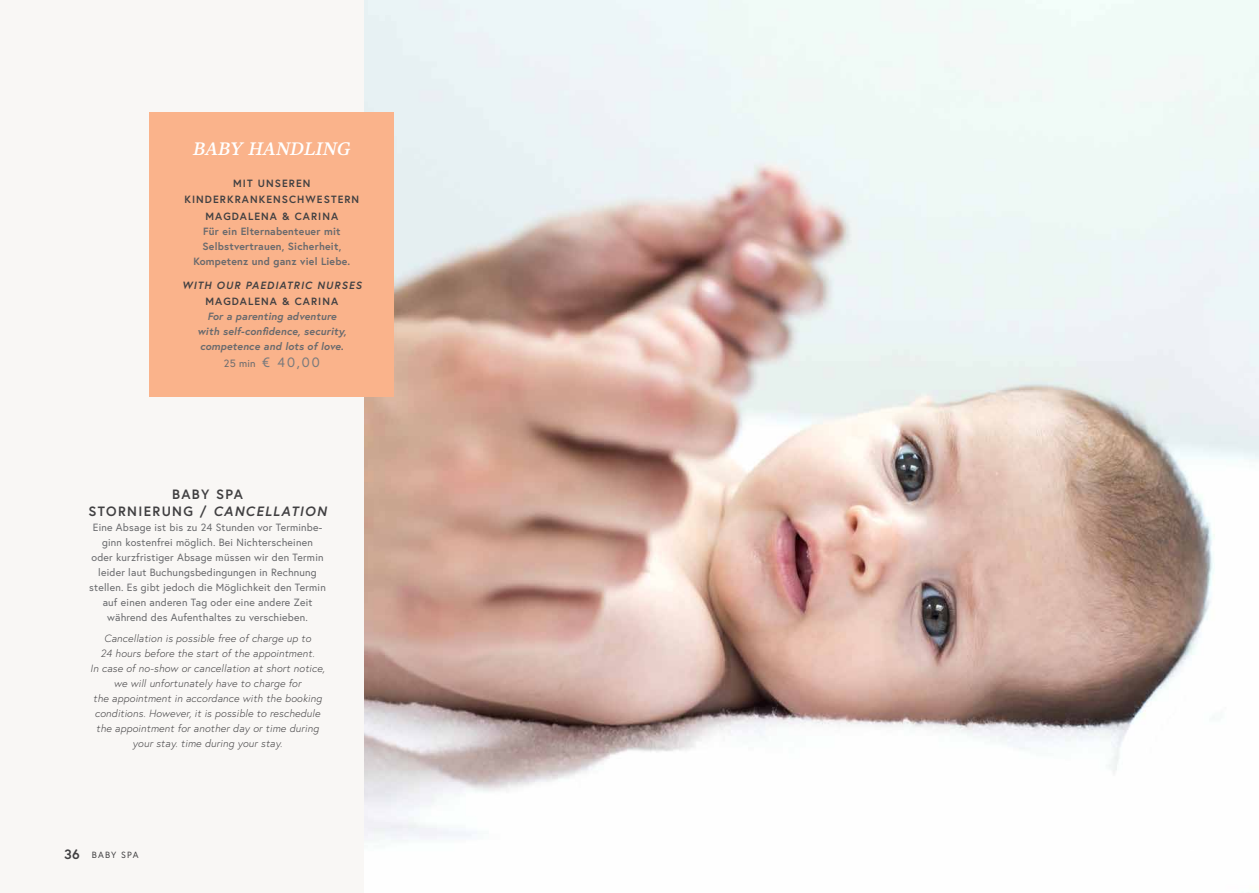
<style>
.page{position:relative;width:1259px;height:893px;background:#f9f7f5}
.page>*{position:absolute;margin:0;border:0;box-sizing:border-box;transform-origin:0 0}
.t1{font:18px "Core Serif N 55 Bold It";letter-spacing:.015em;color:#fff}
.t2{font:700 13.5px/16.5px "Europa";letter-spacing:.1em;color:#414042;text-align:center}
.t3{font:13.5px "Europa";color:#797a7d}
.t4{font:italic 300 10.5px/15px "Europa";letter-spacing:.02em;color:#414042;text-align:center}
.t5{font:10.5px/15px "Europa";letter-spacing:.02em;color:#696a6d;text-align:center}
.t6{font:700 10.5px/15px "Europa";letter-spacing:.02em;color:#696a6d;text-align:center}
.t7{font:italic 700 10.5px/15px "Europa";letter-spacing:.02em;color:#696a6d;text-align:center}
.t8{font:700 10.5px/16.5px "Europa";letter-spacing:.1em;color:#414042;text-align:center}
.t9{font:italic 700 10.5px "Europa";letter-spacing:.1em;color:#414042}
.t10{font:9px "Europa";letter-spacing:.135em;color:#414042}
.s1{font-size:10.5px;color:#696a6d}
.s2{font-style:italic}
</style>
<div class="page">
<img style="left:364px;top:0;width:895px;height:831px">
<div style="left:150px;top:112px;width:244px;height:284px;background:#fab38b"></div>
<h1 class="t1" style="left:193px;top:138px;width:159px">BABY HANDLING</h1>
<p class="t8" style="left:184px;top:174px;width:176px">MIT UNSEREN<br>KINDERKRANKENSCHWESTERN<br>MAGDALENA &amp; CARINA</p>
<p class="t6" style="left:193px;top:223px;width:159px">Für ein Elternabenteuer mit<br>Selbstvertrauen, Sicherheit,<br>Kompetenz und ganz viel Liebe.</p>
<p class="t9" style="left:182px;top:278px;width:181px">WITH OUR PAEDIATRIC NURSES</p>
<p class="t8" style="left:206px;top:293px;width:134px">MAGDALENA &amp; CARINA</p>
<p class="t7" style="left:197px;top:309px;width:150px">For a parenting adventure with self-confidence, security, competence and lots of love.</p>
<p class="t3" style="left:224px;top:353px;width:97px"><span class="s1">25 min</span> € 40,00</p>
<p class="t2" style="left:88px;top:486px;width:239px">BABY SPA<br>STORNIERUNG / <span class="s2">CANCELLATION</span></p>
<p class="t5" style="left:89px;top:519px;width:238px">Eine Absage ist bis zu 24 Stunden vor Terminbe&shy;ginn kostenfrei möglich. Bei Nichterscheinen<br>oder kurzfristiger Absage müssen wir den Termin leider laut Buchungsbedingungen in Rechnung stellen. Es gibt jedoch die Möglichkeit den Termin auf einen anderen Tag oder eine andere Zeit während des Aufenthaltes zu verschieben.</p>
<p class="t4" style="left:90px;top:631px;width:236px">Cancellation is possible free of charge up to<br>24 hours before the start of the appointment.<br>In case of no-show or cancellation at short notice, we will unfortunately have to charge for<br>the appointment in accordance with the booking conditions. However, it is possible to reschedule the appointment for another day or time during your stay. time during your stay.</p>
<p class="t2" style="left:64px;top:846px;width:17px">36</p>
<p class="t10" style="left:92px;top:849px;width:48px">BABY SPA</p>
</div>
